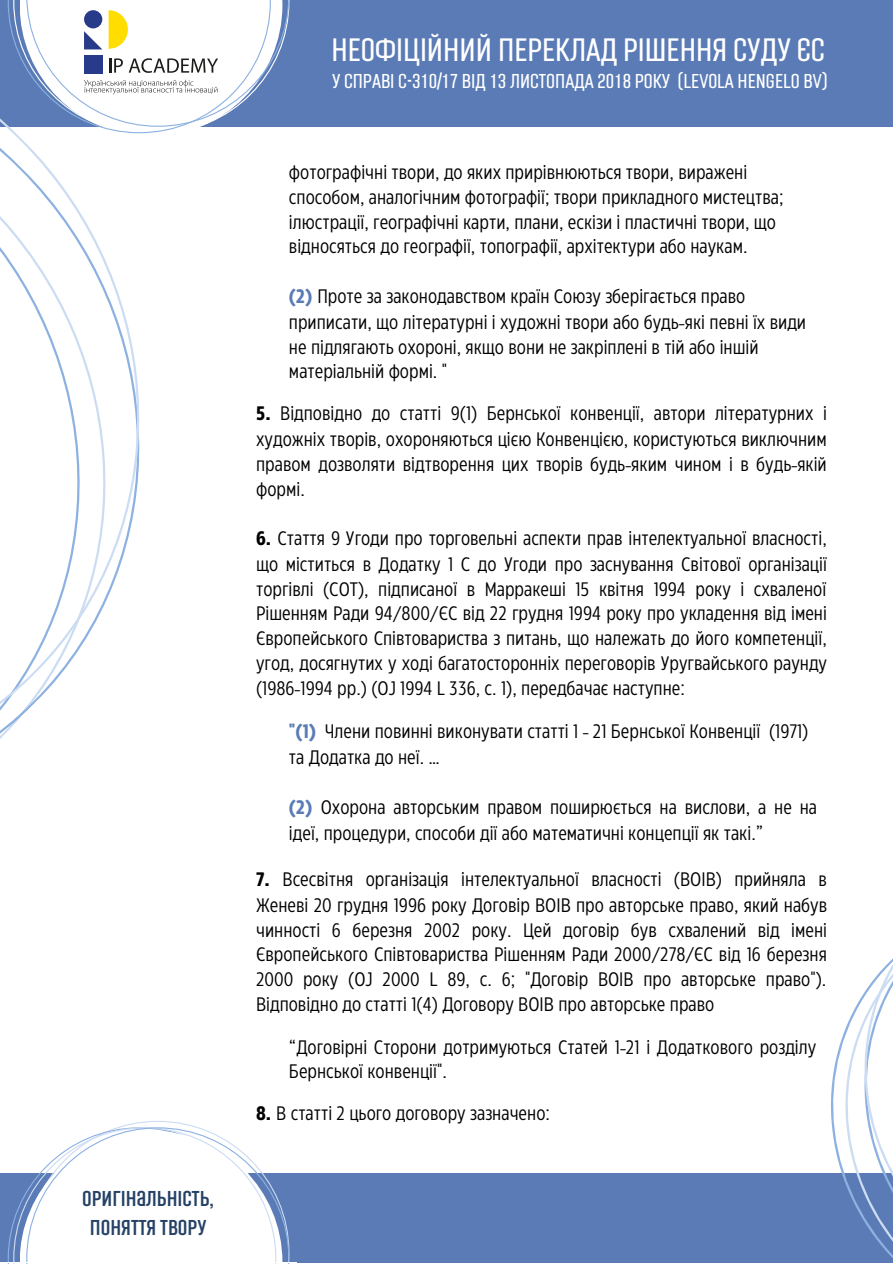
<style>
.page{position:relative;width:893px;height:1264px;background:#fff}
.page>*{position:absolute;margin:0;border:0;box-sizing:border-box;transform-origin:0 0}
.t1{font:300 31.5px "Laqonic 4 F Unicase";color:#fff}
.t2{font:21px/29.2px "Laqonic 4 F Unicase";color:#254266;text-align:center}
.t3{font:300 19.65px "Laqonic 4 F Unicase";color:#fff}
.t4{font:19.5px/24.9px "Eastman Condensed";color:#000}
.s1{font-weight:700;color:#5a7bb5}
.s2{font-weight:700}
</style>
<div class="page">
<div style="left:0;top:1173px;width:892px;height:88px;background:#5a7bb5"></div>
<svg style="left:8px;top:1121px;width:281px;height:141px"></svg>
<svg style="left:808px;top:959px;width:84px;height:303px"></svg>
<div style="left:0;top:0;width:892px;height:126px;background:#5a7bb5"></div>
<svg style="left:0;top:0;width:140px;height:739px"></svg>
<div style="left:20px;top:0;width:262px;height:136px;background:#fff"></div>
<svg style="left:8px;top:0;width:281px;height:133px"></svg>
<p class="t2" style="left:82px;top:1183px;width:133px">оригінальність, поняття твору</p>
<h1 class="t1" style="left:331px;top:33px;width:495px">НЕОФІЦІЙНИЙ ПЕРЕКЛАД РІШЕННЯ СУДУ ЄС</h1>
<p class="t3" style="left:332px;top:70px;width:497px">У СПРАВІ C-310/17 ВІД 13 ЛИСТОПАДА 2018 РОКУ (LEVOLA HENGELO BV)</p>
<p class="t4" style="left:289px;top:159px;width:496px">фотографічні твори, до яких прирівнюються твори, виражені способом, аналогічним фотографії; твори прикладного мистецтва; ілюстрації, географічні карти, плани, ескізи і пластичні твори, що відносяться до географії, топографії, архітектури або наукам.</p>
<p class="t4" style="left:289px;top:282px;width:518px"><span class="s1">(2)</span> Проте за законодавством країн Союзу зберігається право приписати, що літературні і художні твори або будь-які певні їх види не підлягають охороні, якщо вони не закріплені в тій або іншій матеріальній формі. "</p>
<p class="t4" style="left:256px;top:399px;width:572px;text-align:justify"><span class="s2">5.</span> Відповідно до статті 9(1) Бернської конвенції, автори літературних і художніх творів, охороняються цією Конвенцією, користуються виключним правом дозволяти відтворення цих творів будь-яким чином і в будь-якій формі.</p>
<p class="t4" style="left:256px;top:524px;width:572px;text-align:justify"><span class="s2">6.</span> Стаття 9 Угоди про торговельні аспекти прав інтелектуальної власності, що міститься в Додатку 1 С до Угоди про заснування Світової організації торгівлі (СОТ), підписаної в Марракеші 15 квітня 1994 року і схваленої Рішенням Ради 94/800/ЄС від 22 грудня 1994 року про укладення від імені Європейського Співтовариства з питань, що належать до його компетенції, угод, досягнутих у ході багатосторонніх переговорів Уругвайського раунду (1986-1994 рр.) (OJ 1994 L 336, с. 1), передбачає наступне:</p>
<p class="t4" style="left:289px;top:717px;width:521px;line-height:25.8px"><span class="s1">"(1)</span> Члени повинні виконувати статті 1 - 21 Бернської Конвенції (1971) та Додатка до неї. …</p>
<p class="t4" style="left:289px;top:792px;width:529px;line-height:25.8px"><span class="s1">(2)</span> Охорона авторським правом поширюється на вислови, а не на ідеї, процедури, способи дії або математичні концепції як такі.”</p>
<p class="t4" style="left:256px;top:865px;width:572px;text-align:justify"><span class="s2">7.</span> Всесвітня організація інтелектуальної власності (ВОІВ) прийняла в Женеві 20 грудня 1996 року Договір ВОІВ про авторське право, який набув чинності 6 березня 2002 року. Цей договір був схвалений від імені Європейського Співтовариства Рішенням Ради 2000/278/ЄС від 16 березня 2000 року (OJ 2000 L 89, с. 6; "Договір ВОІВ про авторське право").<br>Відповідно до статті 1(4) Договору ВОІВ про авторське право</p>
<p class="t4" style="left:289px;top:1033px;width:528px">“Договірні Сторони дотримуються Статей 1-21 і Додаткового розділу<br>Бернської конвенції".</p>
<p class="t4" style="left:256px;top:1099px;width:295px"><span class="s2">8.</span> В статті 2 цього договору зазначено:</p>
</div>
